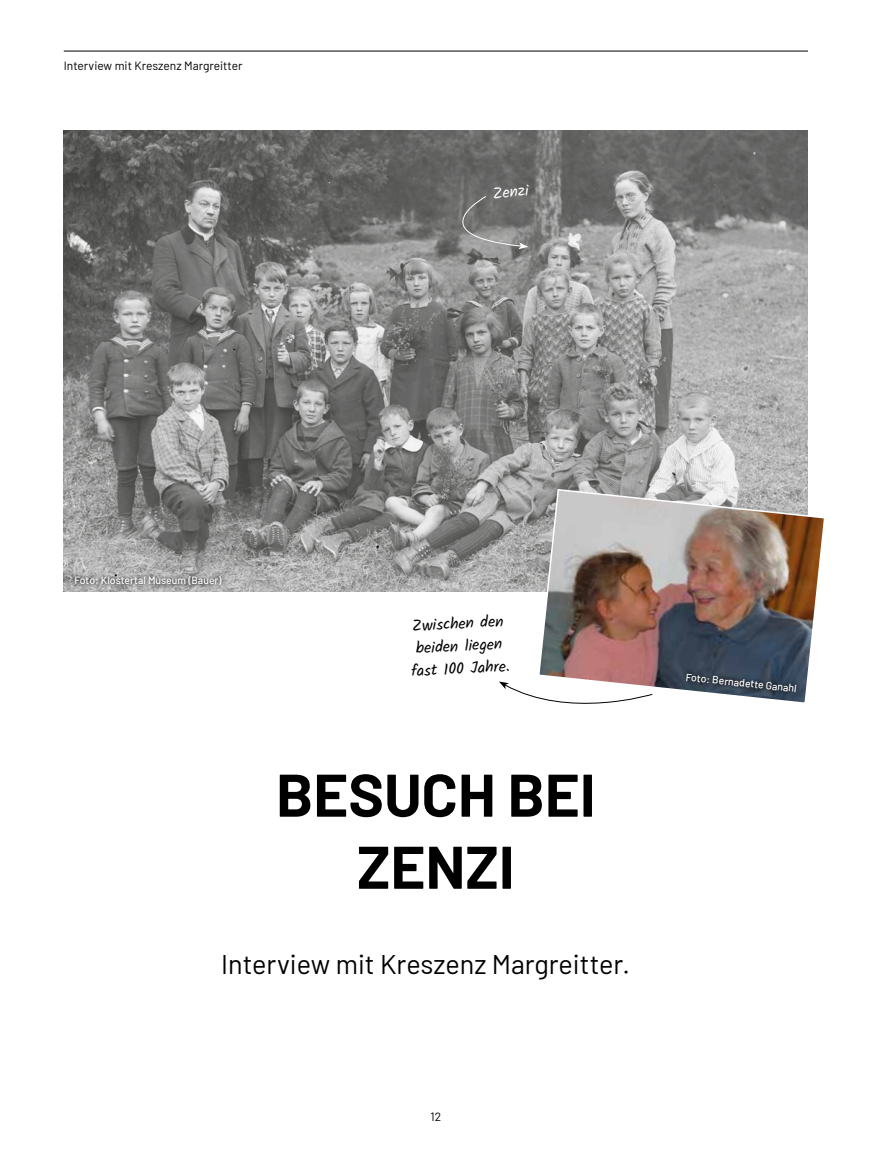
<style>
.page{position:relative;width:893px;height:1149px;background:#fff}
.page>*{position:absolute;margin:0;border:0;box-sizing:border-box;transform-origin:0 0}
.t1{font:700 60px/72px "Barlow";color:#000;text-align:center}
.t2{font:27px "Barlow";color:#000}
.t3{font:15.75px/22.5px "Kalam";color:#000;text-align:center}
.t4{font:15.75px "Kalam";color:#fff}
.t5{font:12px "Barlow";color:#000}
.t6{font:500 10.5px "Barlow";color:#fff}
</style>
<div class="page">
<hr style="left:64px;top:51px;width:744px;height:1px;background:#000">
<img style="left:64px;top:130px;width:744px;height:461px">
<img style="left:537px;top:488px;width:287px;height:215px">
<svg style="left:416px;top:196px;width:112px;height:53px;background:#7a7a79"></svg>
<svg style="left:499px;top:681px;width:154px;height:23px"></svg>
<svg style="left:71px;top:571px;width:155px;height:18px;background:#999998"></svg>
<svg style="left:682px;top:669px;width:119px;height:27px;background:#3f4b5a"></svg>
<p class="t5" style="left:64px;top:57px;width:180px">Interview mit Kreszenz Margreitter</p>
<h3 class="t4" style="left:492px;top:183px;width:37px;rotate:-6deg">Zenzi</h3>
<p class="t6" style="left:74px;top:572px;width:149px">Foto: Klostertal Museum (Bauer)</p>
<h3 class="t3" style="left:408px;top:615px;width:100px;rotate:-3deg">Zwischen den beiden liegen fast 100 Jahre.</h3>
<h1 class="t1" style="left:276px;top:754px;width:321px">BESUCH BEI<br>ZENZI</h1>
<h2 class="t2" style="left:221px;top:944px;width:410px">Interview mit Kreszenz Margreitter.</h2>
<p class="t5" style="left:431px;top:1108px;width:12px">12</p>
<p class="t6" style="left:687px;top:669px;width:113px;rotate:6deg">Foto: Bernadette Ganahl</p>
</div>
